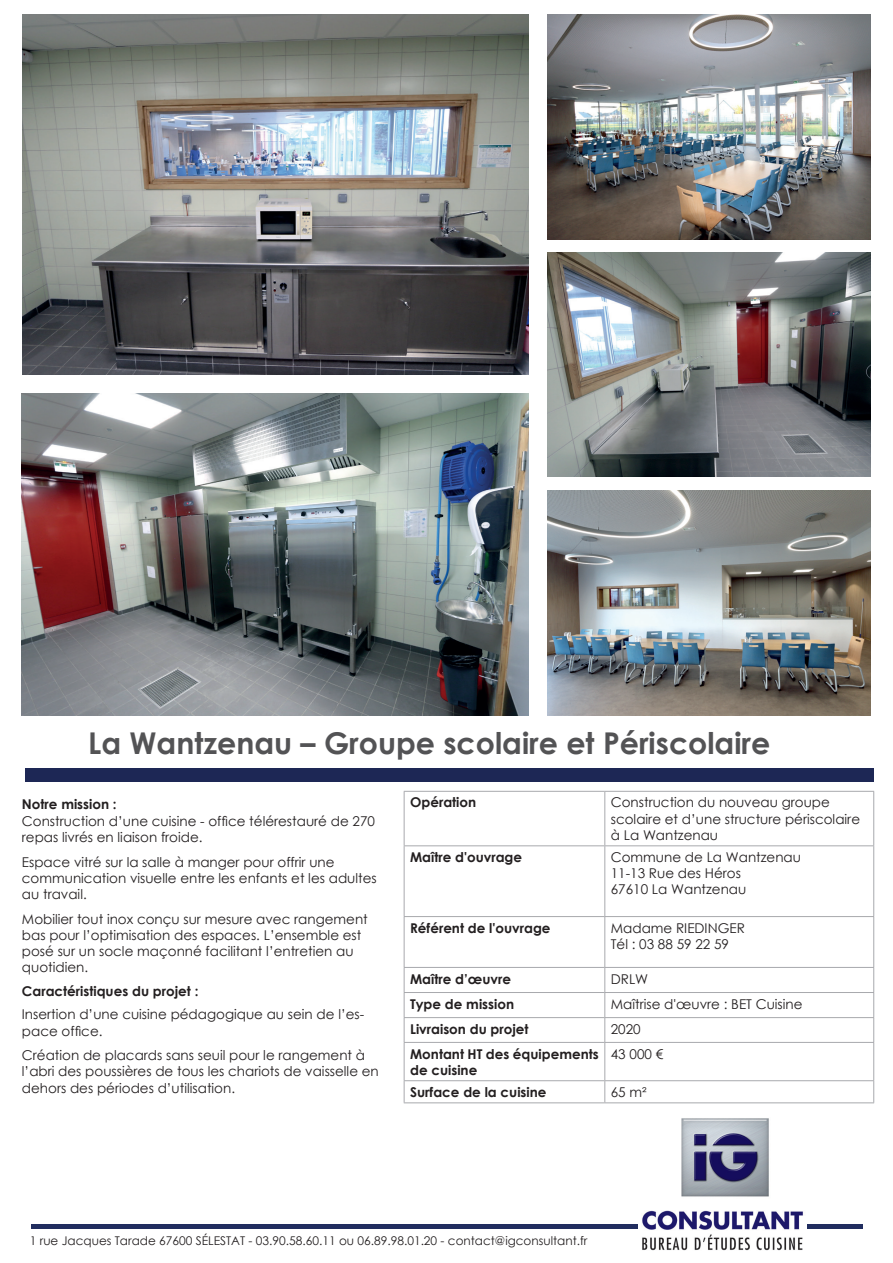
<style>
.page{position:relative;width:893px;height:1263px;background:#fff}
.page>*{position:absolute;margin:0;border:0;box-sizing:border-box;transform-origin:0 0}
.t1{font:700 30px "Century Gothic";color:#535355}
.t2{font:13.5px/16.2px "Century Gothic";color:#231f20}
.t3{font:700 13.5px/16.2px "Century Gothic";color:#231f20}
.t4{font:12px "Century Gothic";color:#231f20}
</style>
<div class="page">
<img style="left:23px;top:15px;width:505px;height:360px">
<img style="left:22px;top:394px;width:506px;height:321px">
<img style="left:547px;top:15px;width:323px;height:224px">
<hr style="left:404px;top:791px;width:201px;height:1px;background:#a8a9ad">
<hr style="left:404px;top:792px;width:1px;height:53px;background:#a8a9ad">
<hr style="left:605px;top:791px;width:269px;height:1px;background:#a8a9ad">
<hr style="left:604px;top:792px;width:1px;height:53px;background:#a8a9ad">
<hr style="left:873px;top:792px;width:1px;height:53px;background:#a8a9ad">
<hr style="left:404px;top:845px;width:201px;height:1px;background:#a8a9ad">
<hr style="left:404px;top:846px;width:1px;height:70px;background:#a8a9ad">
<hr style="left:605px;top:845px;width:269px;height:1px;background:#a8a9ad">
<hr style="left:604px;top:846px;width:1px;height:70px;background:#a8a9ad">
<hr style="left:873px;top:846px;width:1px;height:70px;background:#a8a9ad">
<hr style="left:404px;top:916px;width:201px;height:1px;background:#a8a9ad">
<hr style="left:404px;top:917px;width:1px;height:50px;background:#a8a9ad">
<hr style="left:605px;top:916px;width:269px;height:1px;background:#a8a9ad">
<hr style="left:604px;top:917px;width:1px;height:50px;background:#a8a9ad">
<hr style="left:873px;top:917px;width:1px;height:50px;background:#a8a9ad">
<hr style="left:404px;top:967px;width:201px;height:1px;background:#a8a9ad">
<hr style="left:605px;top:967px;width:269px;height:1px;background:#a8a9ad">
<hr style="left:404px;top:992px;width:201px;height:1px;background:#a8a9ad">
<hr style="left:605px;top:992px;width:269px;height:1px;background:#a8a9ad">
<hr style="left:404px;top:1017px;width:201px;height:1px;background:#a8a9ad">
<svg style="left:404px;top:968px;width:1px;height:74px"></svg>
<hr style="left:605px;top:1017px;width:269px;height:1px;background:#a8a9ad">
<svg style="left:604px;top:968px;width:1px;height:74px"></svg>
<svg style="left:873px;top:968px;width:1px;height:74px"></svg>
<hr style="left:404px;top:1042px;width:201px;height:1px;background:#a8a9ad">
<hr style="left:404px;top:1043px;width:1px;height:37px;background:#a8a9ad">
<hr style="left:605px;top:1042px;width:269px;height:1px;background:#a8a9ad">
<hr style="left:604px;top:1043px;width:1px;height:37px;background:#a8a9ad">
<hr style="left:873px;top:1043px;width:1px;height:37px;background:#a8a9ad">
<hr style="left:404px;top:1080px;width:201px;height:1px;background:#a8a9ad">
<svg style="left:404px;top:1081px;width:1px;height:21px"></svg>
<hr style="left:605px;top:1080px;width:269px;height:1px;background:#a8a9ad">
<svg style="left:604px;top:1081px;width:1px;height:21px"></svg>
<svg style="left:873px;top:1081px;width:1px;height:21px"></svg>
<hr style="left:404px;top:1102px;width:201px;height:1px;background:#a8a9ad">
<hr style="left:605px;top:1102px;width:269px;height:1px;background:#a8a9ad">
<div style="left:25px;top:768px;width:848px;height:13px;background:#1d2755"></div>
<div style="left:31px;top:1224px;width:831px;height:5px;background:#212d5f"></div>
<img style="left:547px;top:252px;width:323px;height:225px">
<img style="left:547px;top:491px;width:323px;height:224px">
<img style="left:638px;top:1118px;width:168px;height:133px">
<h1 class="t1" style="left:88px;top:721px;width:684px">La Wantzenau – Groupe scolaire et Périscolaire</h1>
<p class="t3" style="left:22px;top:796px;width:96px">Notre mission :</p>
<p class="t2" style="left:22px;top:812px;width:355px">Construction d’une cuisine - office télérestauré de 270 repas livrés en liaison froide.</p>
<p class="t2" style="left:22px;top:853px;width:356px">Espace vitré sur la salle à manger pour offrir une communication visuelle entre les enfants et les adultes au travail.</p>
<p class="t2" style="left:22px;top:910px;width:347px">Mobilier tout inox conçu sur mesure avec rangement bas pour l’optimisation des espaces. L’ensemble est posé sur un socle maçonné facilitant l’entretien au quotidien.</p>
<p class="t3" style="left:22px;top:982px;width:178px">Caractéristiques du projet :</p>
<p class="t2" style="left:22px;top:1006px;width:344px">Insertion d’une cuisine pédagogique au sein de l’es&shy;pace office.</p>
<p class="t2" style="left:22px;top:1047px;width:358px">Création de placards sans seuil pour le rangement à l’abri des poussières de tous les chariots de vaisselle en dehors des périodes d’utilisation.</p>
<p class="t3" style="left:410px;top:794px;width:68px">Opération</p>
<p class="t2" style="left:611px;top:794px;width:251px">Construction du nouveau groupe scolaire et d’une structure périscolaire à La Wantzenau</p>
<p class="t3" style="left:410px;top:848px;width:114px">Maître d'ouvrage</p>
<p class="t2" style="left:611px;top:849px;width:192px">Commune de La Wantzenau<br>11-13 Rue des Héros<br>67610 La Wantzenau</p>
<p class="t3" style="left:410px;top:919px;width:142px">Référent de l'ouvrage</p>
<p class="t2" style="left:611px;top:919px;width:136px">Madame RIEDINGER<br>Tél : 03 88 59 22 59</p>
<p class="t3" style="left:410px;top:970px;width:102px">Maître d’œuvre</p>
<p class="t2" style="left:611px;top:970px;width:39px">DRLW</p>
<p class="t3" style="left:410px;top:995px;width:105px">Type de mission</p>
<p class="t2" style="left:611px;top:995px;width:193px">Maîtrise d'œuvre : BET Cuisine</p>
<p class="t3" style="left:410px;top:1020px;width:120px">Livraison du projet</p>
<p class="t2" style="left:611px;top:1020px;width:31px">2020</p>
<p class="t3" style="left:410px;top:1045px;width:190px">Montant HT des équipements de cuisine</p>
<p class="t2" style="left:611px;top:1045px;width:54px">43 000 €</p>
<p class="t3" style="left:410px;top:1083px;width:138px">Surface de la cuisine</p>
<p class="t2" style="left:611px;top:1084px;width:37px">65 m²</p>
<p class="t4" style="left:30px;top:1232px;width:559px">1 rue Jacques Tarade 67600 SÉLESTAT - 03.90.58.60.11 ou 06.89.98.01.20 - contact@igconsultant.fr</p>
</div>
